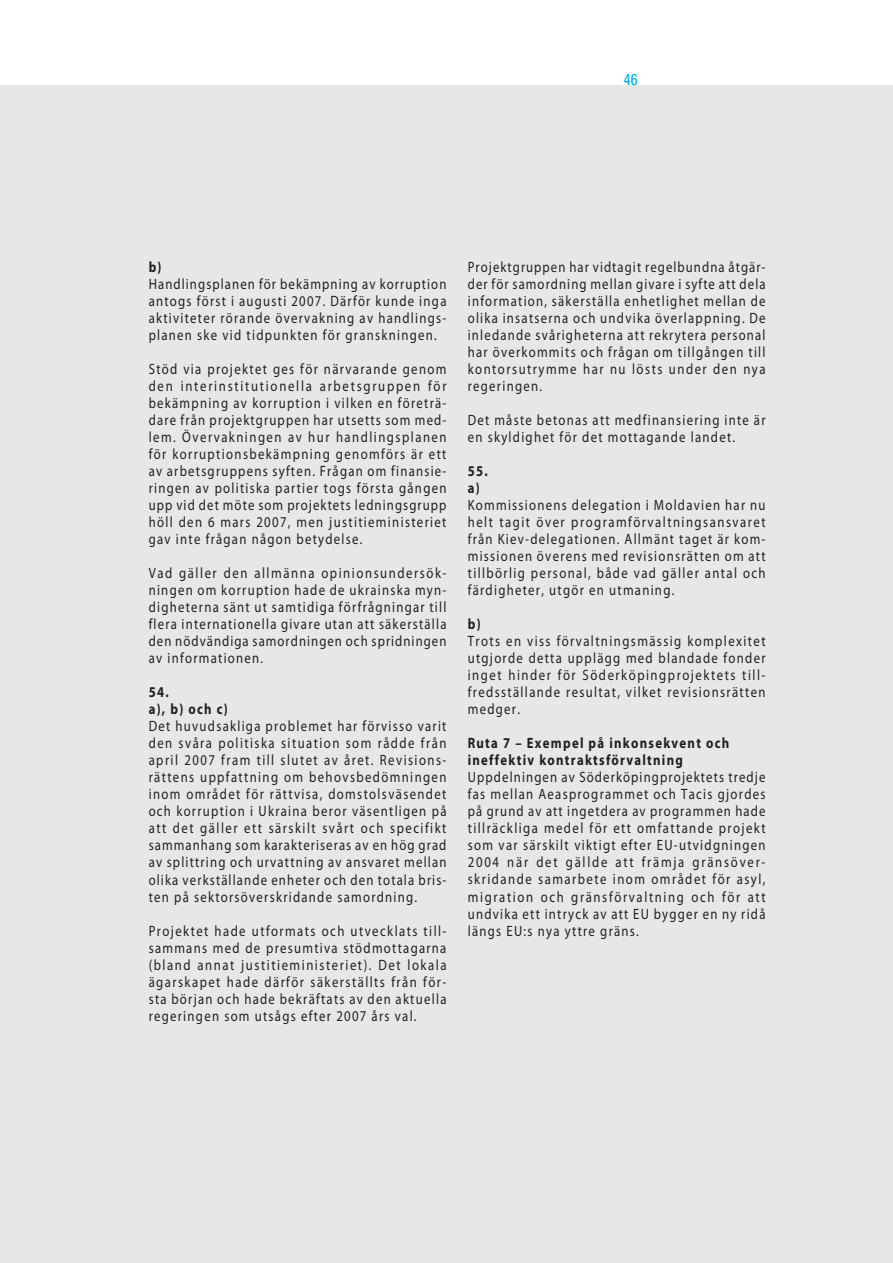
<style>
.page{position:relative;width:893px;height:1263px;background:#fff}
.page>*{position:absolute;margin:0;border:0;box-sizing:border-box;transform-origin:0 0}
.t1{font:condensed 15.75px "Univers";color:#00aeef}
.t2{font:15px/17px "Myriad Pro";letter-spacing:.1em;color:#231f20;text-align:justify;scale:.85 1}
.t3{font:700 15px/17px "Myriad Pro";letter-spacing:.1em;color:#231f20;scale:.85 1}
</style>
<div class="page">
<div style="left:0;top:85px;width:892px;height:1178px;background:#e6e7e8"></div>
<p class="t1" style="left:624px;top:74px;width:15px">46</p>
<p class="t3" style="left:149px;top:260px;width:17px">b)</p>
<p class="t2" style="left:149px;top:277px;width:352px">Handlingsplanen för bekämpning av korruption antogs först i augusti 2007. Därför kunde inga aktiviteter rörande övervakning av handlings&shy;planen ske vid tidpunkten för granskningen.</p>
<p class="t2" style="left:149px;top:362px;width:352px">Stöd via projektet ges för närvarande genom den interinstitutionella arbetsgruppen för bekämpning av korruption i vilken en företrä&shy;dare från projektgruppen har utsetts som med&shy;lem. Övervakningen av hur handlingsplanen för korruptionsbekämpning genomförs är ett av arbetsgruppens syften. Frågan om finansie&shy;ringen av politiska partier togs första gången upp vid det möte som projektets ledningsgrupp höll den 6 mars 2007, men justitieministeriet gav inte frågan någon betydelse.</p>
<p class="t2" style="left:149px;top:566px;width:352px">Vad gäller den allmänna opinionsundersök&shy;ningen om korruption hade de ukrainska myn&shy;digheterna sänt ut samtidiga förfrågningar till flera internationella givare utan att säkerställa den nödvändiga samordningen och spridningen av informationen.</p>
<p class="t3" style="left:149px;top:685px;width:94px">54.<br>a), b) och c)</p>
<p class="t2" style="left:149px;top:719px;width:352px">Det huvudsakliga problemet har förvisso varit den svåra politiska situation som rådde från april 2007 fram till slutet av året. Revisions&shy;rättens uppfattning om behovsbedömningen inom området för rättvisa, domstolsväsendet och korruption i Ukraina beror väsentligen på att det gäller ett särskilt svårt och specifikt sammanhang som karakteriseras av en hög grad av splittring och urvattning av ansvaret mellan olika verkställande enheter och den totala bris&shy;ten på sektorsöverskridande samordning.</p>
<p class="t2" style="left:149px;top:924px;width:352px">Projektet hade utformats och utvecklats till&shy;sammans med de presumtiva stödmottagarna (bland annat justitieministeriet). Det lokala ägarskapet hade därför säkerställts från för&shy;sta början och hade bekräftats av den aktuella regeringen som utsågs efter 2007 års val.</p>
<p class="t2" style="left:468px;top:260px;width:352px">Projektgruppen har vidtagit regelbundna åtgär&shy;der för samordning mellan givare i syfte att dela information, säkerställa enhetlighet mellan de olika insatserna och undvika överlappning. De inledande svårigheterna att rekrytera personal har överkommits och frågan om tillgången till kontorsutrymme har nu lösts under den nya regeringen.</p>
<p class="t2" style="left:468px;top:413px;width:352px">Det måste betonas att medfinansiering inte är en skyldighet för det mottagande landet.</p>
<p class="t3" style="left:468px;top:464px;width:25px">55. a)</p>
<p class="t2" style="left:468px;top:498px;width:352px">Kommissionens delegation i Moldavien har nu helt tagit över programförvaltningsansvaret från Kiev-delegationen. Allmänt taget är kom&shy;missionen överens med revisionsrätten om att tillbörlig personal, både vad gäller antal och färdigheter, utgör en utmaning.</p>
<p class="t3" style="left:468px;top:617px;width:17px">b)</p>
<p class="t2" style="left:468px;top:634px;width:352px">Trots en viss förvaltningsmässig komplexitet utgjorde detta upplägg med blandade fonder inget hinder för Söderköpingprojektets till&shy;fredsställande resultat, vilket revisionsrätten medger.</p>
<p class="t3" style="left:468px;top:736px;width:309px">Ruta 7 – Exempel på inkonsekvent och ineffektiv kontraktsförvaltning</p>
<p class="t2" style="left:468px;top:770px;width:352px">Uppdelningen av Söderköpingprojektets tredje fas mellan Aeasprogrammet och Tacis gjordes på grund av att ingetdera av programmen hade tillräckliga medel för ett omfattande projekt som var särskilt viktigt efter EU-utvidgningen 2004 när det gällde att främja gränsöver&shy;skridande samarbete inom området för asyl, migration och gränsförvaltning och för att undvika ett intryck av att EU bygger en ny ridå längs EU:s nya yttre gräns.</p>
</div>
